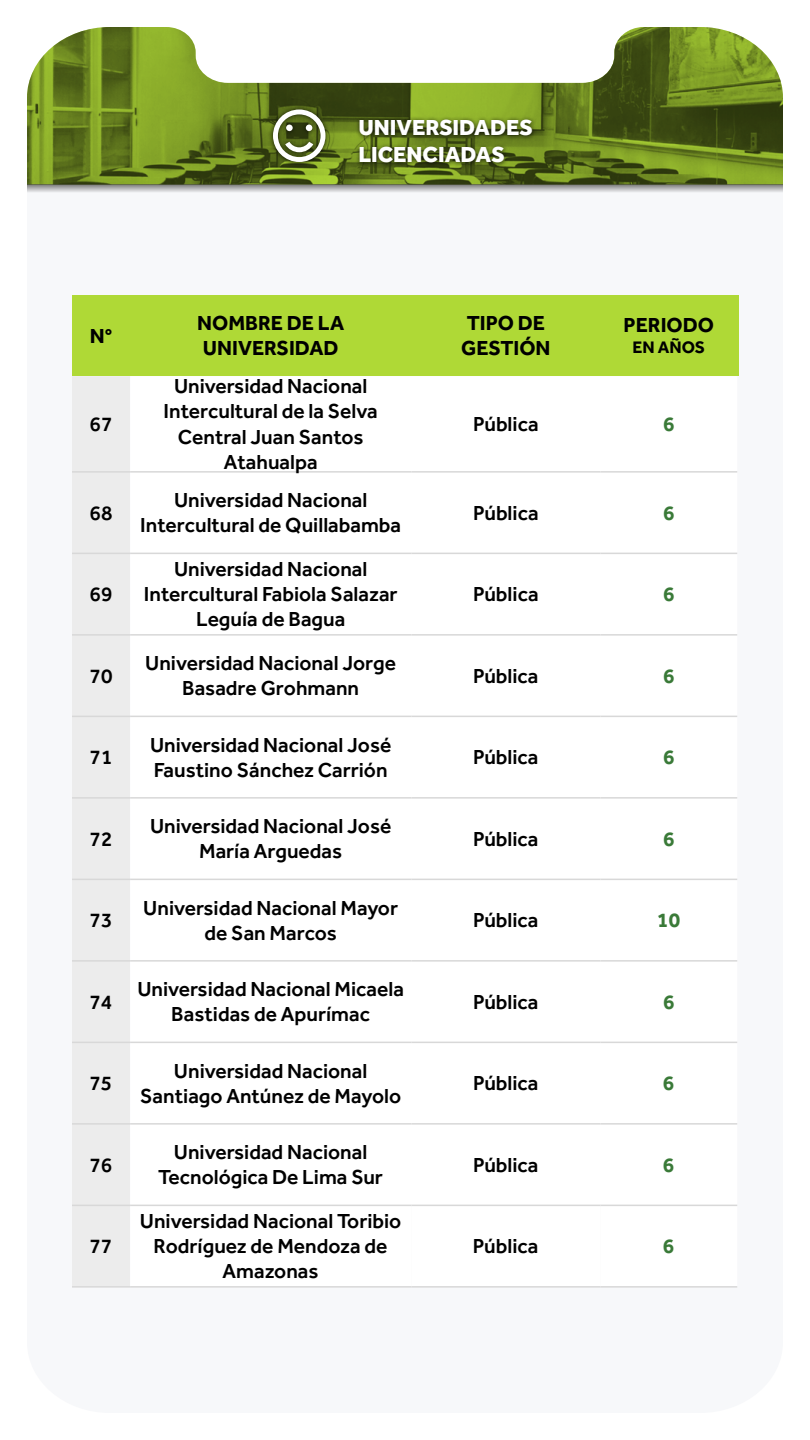
<style>
.page{position:relative;width:810px;height:1440px;background:#fff}
.page>*{position:absolute;margin:0;border:0;box-sizing:border-box;transform-origin:0 0}
.t1{font:800 22.5px/27px "Effra";color:#fff}
.t2{font:500 21px/25.2px "Effra";color:#000;text-align:center}
.t3{font:700 21px/25.2px "Effra";color:#000}
.t4{font:700 21px "Effra";color:#3a7a38}
.t5{font:700 17.25px "Effra";color:#000}
</style>
<div class="page">
<img style="left:27px;top:27px;width:756px;height:157px">
<div style="left:72px;top:376px;width:58px;height:910px;background:#ececec"></div>
<svg style="left:130px;top:552px;width:607px;height:653px"></svg>
<hr style="left:130px;top:1205px;width:281px;height:1px;background:#d8d8d8">
<hr style="left:130px;top:1286px;width:281px;height:2px;background:#d8d8d8">
<hr style="left:600px;top:1205px;width:137px;height:1px;background:#d8d8d8">
<hr style="left:600px;top:1286px;width:137px;height:2px;background:#d8d8d8">
<hr style="left:72px;top:553px;width:58px;height:1px;background:#d8d8d8">
<hr style="left:130px;top:553px;width:281px;height:1px;background:#d8d8d8">
<hr style="left:411px;top:553px;width:189px;height:1px;background:#d8d8d8">
<hr style="left:600px;top:553px;width:137px;height:1px;background:#d8d8d8">
<hr style="left:72px;top:634px;width:58px;height:2px;background:#d8d8d8">
<hr style="left:130px;top:634px;width:281px;height:2px;background:#d8d8d8">
<hr style="left:411px;top:634px;width:189px;height:2px;background:#d8d8d8">
<hr style="left:600px;top:634px;width:137px;height:2px;background:#d8d8d8">
<hr style="left:72px;top:716px;width:58px;height:1px;background:#d8d8d8">
<hr style="left:130px;top:716px;width:281px;height:1px;background:#d8d8d8">
<hr style="left:411px;top:716px;width:189px;height:1px;background:#d8d8d8">
<hr style="left:600px;top:716px;width:137px;height:1px;background:#d8d8d8">
<hr style="left:72px;top:797px;width:58px;height:2px;background:#d8d8d8">
<hr style="left:130px;top:797px;width:281px;height:2px;background:#d8d8d8">
<hr style="left:411px;top:797px;width:189px;height:2px;background:#d8d8d8">
<hr style="left:600px;top:797px;width:137px;height:2px;background:#d8d8d8">
<hr style="left:72px;top:879px;width:58px;height:1px;background:#d8d8d8">
<hr style="left:130px;top:879px;width:281px;height:1px;background:#d8d8d8">
<hr style="left:411px;top:879px;width:189px;height:1px;background:#d8d8d8">
<hr style="left:600px;top:879px;width:137px;height:1px;background:#d8d8d8">
<hr style="left:72px;top:960px;width:58px;height:2px;background:#d8d8d8">
<hr style="left:130px;top:960px;width:281px;height:2px;background:#d8d8d8">
<hr style="left:411px;top:960px;width:189px;height:2px;background:#d8d8d8">
<hr style="left:600px;top:960px;width:137px;height:2px;background:#d8d8d8">
<hr style="left:72px;top:1042px;width:58px;height:1px;background:#d8d8d8">
<hr style="left:130px;top:1042px;width:281px;height:1px;background:#d8d8d8">
<hr style="left:411px;top:1042px;width:189px;height:1px;background:#d8d8d8">
<hr style="left:600px;top:1042px;width:137px;height:1px;background:#d8d8d8">
<hr style="left:72px;top:1123px;width:58px;height:2px;background:#d8d8d8">
<hr style="left:130px;top:1123px;width:281px;height:2px;background:#d8d8d8">
<hr style="left:411px;top:1123px;width:189px;height:2px;background:#d8d8d8">
<hr style="left:600px;top:1123px;width:137px;height:2px;background:#d8d8d8">
<hr style="left:72px;top:1205px;width:58px;height:1px;background:#d8d8d8">
<hr style="left:411px;top:1205px;width:189px;height:1px;background:#d8d8d8">
<hr style="left:72px;top:1286px;width:58px;height:2px;background:#d8d8d8">
<hr style="left:411px;top:1286px;width:189px;height:2px;background:#d8d8d8">
<hr style="left:72px;top:471px;width:58px;height:2px;background:#d8d8d8">
<hr style="left:130px;top:471px;width:281px;height:2px;background:#d8d8d8">
<hr style="left:411px;top:471px;width:189px;height:2px;background:#d8d8d8">
<hr style="left:600px;top:471px;width:137px;height:2px;background:#d8d8d8">
<div style="left:268px;top:105px;width:62px;height:62px;background:#000;opacity:.75"></div>
<svg style="left:273px;top:110px;width:53px;height:52px"></svg>
<div style="left:356px;top:115px;width:181px;height:53px;background:#000;opacity:.75"></div>
<svg style="left:27px;top:184px;width:756px;height:9px;background:#b1b3b0"></svg>
<div style="left:72px;top:295px;width:667px;height:81px;background:#afd936"></div>
<p class="t1" style="left:358px;top:113px;width:176px">UNIVERSIDADES<br>LICENCIADAS</p>
<p class="t3" style="left:90px;top:322px;width:24px">N°</p>
<p class="t3" style="left:197px;top:310px;width:148px">NOMBRE DE LA<br>UNIVERSIDAD</p>
<p class="t3" style="left:461px;top:310px;width:91px">TIPO DE<br>GESTIÓN</p>
<p class="t3" style="left:624px;top:312px;width:92px">PERIODO</p>
<p class="t5" style="left:632px;top:337px;width:74px">EN AÑOS</p>
<p class="t2" style="left:90px;top:411px;width:24px">67</p>
<p class="t2" style="left:164px;top:373px;width:216px">Universidad Nacional<br>Intercultural de la Selva<br>Central Juan Santos<br>Atahualpa</p>
<p class="t2" style="left:473px;top:411px;width:67px">Pública</p>
<p class="t4" style="left:663px;top:411px;width:13px">6</p>
<p class="t2" style="left:90px;top:500px;width:24px">68</p>
<p class="t2" style="left:140px;top:487px;width:262px">Universidad Nacional<br>Intercultural de Quillabamba</p>
<p class="t2" style="left:473px;top:500px;width:67px">Pública</p>
<p class="t4" style="left:663px;top:500px;width:13px">6</p>
<p class="t2" style="left:90px;top:581px;width:24px">69</p>
<p class="t2" style="left:144px;top:556px;width:255px">Universidad Nacional<br>Intercultural Fabiola Salazar<br>Leguía de Bagua</p>
<p class="t2" style="left:473px;top:581px;width:67px">Pública</p>
<p class="t4" style="left:663px;top:581px;width:13px">6</p>
<p class="t2" style="left:90px;top:663px;width:24px">70</p>
<p class="t2" style="left:145px;top:650px;width:252px">Universidad Nacional Jorge<br>Basadre Grohmann</p>
<p class="t2" style="left:473px;top:663px;width:67px">Pública</p>
<p class="t4" style="left:663px;top:663px;width:13px">6</p>
<p class="t2" style="left:90px;top:744px;width:24px">71</p>
<p class="t2" style="left:150px;top:732px;width:243px;text-align:left">Universidad Nacional José<br>Faustino Sánchez Carrión</p>
<p class="t2" style="left:473px;top:744px;width:67px">Pública</p>
<p class="t4" style="left:663px;top:744px;width:13px">6</p>
<p class="t2" style="left:90px;top:826px;width:24px">72</p>
<p class="t2" style="left:150px;top:813px;width:243px">Universidad Nacional José<br>María Arguedas</p>
<p class="t2" style="left:473px;top:826px;width:67px">Pública</p>
<p class="t4" style="left:663px;top:826px;width:13px">6</p>
<p class="t2" style="left:90px;top:907px;width:24px">73</p>
<p class="t2" style="left:143px;top:895px;width:256px">Universidad Nacional Mayor de San Marcos</p>
<p class="t2" style="left:473px;top:907px;width:67px">Pública</p>
<p class="t4" style="left:657px;top:907px;width:24px">10</p>
<p class="t2" style="left:90px;top:989px;width:24px">74</p>
<p class="t2" style="left:137px;top:976px;width:268px">Universidad Nacional Micaela<br>Bastidas de Apurímac</p>
<p class="t2" style="left:473px;top:989px;width:67px">Pública</p>
<p class="t4" style="left:663px;top:989px;width:13px">6</p>
<p class="t2" style="left:90px;top:1070px;width:24px">75</p>
<p class="t2" style="left:140px;top:1058px;width:262px">Universidad Nacional<br>Santiago Antúnez de Mayolo</p>
<p class="t2" style="left:473px;top:1070px;width:67px">Pública</p>
<p class="t4" style="left:663px;top:1070px;width:13px">6</p>
<p class="t2" style="left:90px;top:1152px;width:24px">76</p>
<p class="t2" style="left:158px;top:1139px;width:226px">Universidad Nacional<br>Tecnológica De Lima Sur</p>
<p class="t2" style="left:473px;top:1152px;width:67px">Pública</p>
<p class="t4" style="left:663px;top:1152px;width:13px">6</p>
<p class="t2" style="left:90px;top:1233px;width:24px">77</p>
<p class="t2" style="left:140px;top:1208px;width:263px">Universidad Nacional Toribio<br>Rodríguez de Mendoza de<br>Amazonas</p>
<p class="t2" style="left:473px;top:1233px;width:67px">Pública</p>
<p class="t4" style="left:663px;top:1233px;width:13px">6</p>
</div>
